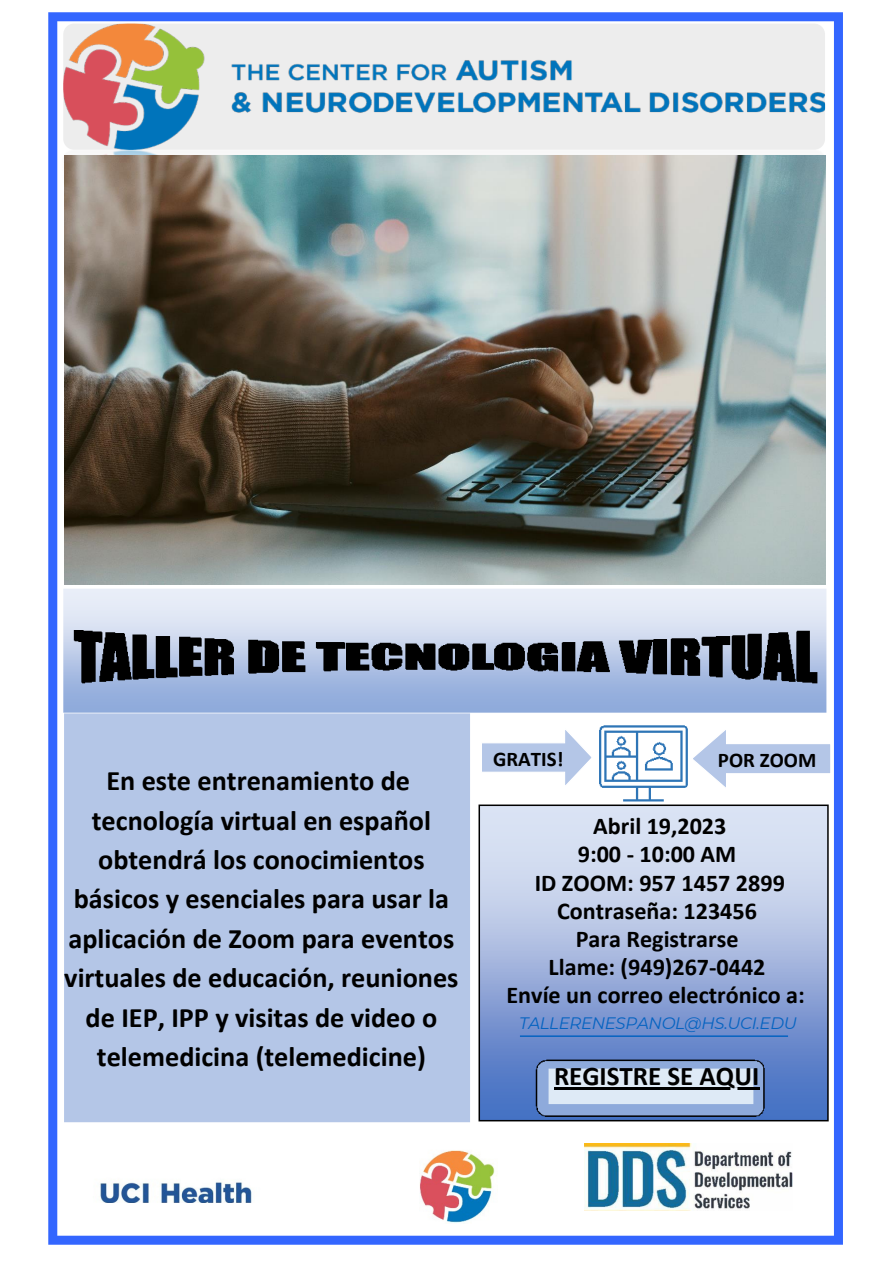
<style>
.page{position:relative;width:894px;height:1264px;background:#fff}
.page>*{position:absolute;margin:0;border:0;box-sizing:border-box;transform-origin:0 0}
.t1{font:700 28.2px/39.5px "Calibri";color:#000;text-align:center}
.t2{font:700 27px "Calibri";color:#000}
.t3{font:700 24.15px/28.2px "Calibri";color:#000;text-align:center}
.t4{font:700 20.85px "Calibri";color:#000}
.t5{font:italic 16.5px "Montserrat";letter-spacing:-.02em;color:#0563c1}
</style>
<div class="page">
<img style="left:48px;top:12px;width:795px;height:1233px">
<img style="left:61px;top:148px;width:765px;height:131px">
<img style="left:63px;top:24px;width:761px;height:126px;border-radius:11px">
<img style="left:57px;top:1124px;width:238px;height:94px">
<img style="left:471px;top:718px;width:365px;height:409px">
<img style="left:77px;top:1161px;width:196px;height:41px">
<div style="left:389px;top:1135px;width:124px;height:98px;background:#fff"></div>
<img style="left:419px;top:1150px;width:78px;height:73px">
<div style="left:573px;top:1137px;width:233px;height:79px;background:#fff"></div>
<img style="left:584px;top:1143px;width:208px;height:67px">
<svg style="left:480px;top:726px;width:113px;height:63px"></svg>
<svg style="left:689px;top:727px;width:142px;height:64px"></svg>
<img style="left:64px;top:155px;width:761px;height:429px">
<hr style="left:554px;top:1087px;width:205px;height:2px;background:#000">
<p class="t1" style="left:64px;top:763px;width:395px">En este entrenamiento de tecnología virtual en español obtendrá los conocimientos básicos y esenciales para usar la aplicación de Zoom para eventos virtuales de educación, reuniones de IEP, IPP y visitas de video o telemedicina (telemedicine)</p>
<p class="t4" style="left:493px;top:750px;width:72px">GRATIS!</p>
<p class="t4" style="left:717px;top:751px;width:100px">POR ZOOM</p>
<p class="t3" style="left:506px;top:814px;width:300px">Abril 19,2023<br>9:00 - 10:00 AM<br>ID ZOOM: 957 1457 2899<br>Contraseña: 123456<br>Para Registrarse<br>Llame: (949)267-0442<br>Envíe un correo electrónico a:</p>
<p class="t5" style="left:519px;top:1013px;width:279px">TALLERENESPANOL@HS.UCI.EDU</p>
<p class="t2" style="left:554px;top:1065px;width:207px">REGISTRE SE AQUI</p>
</div>
